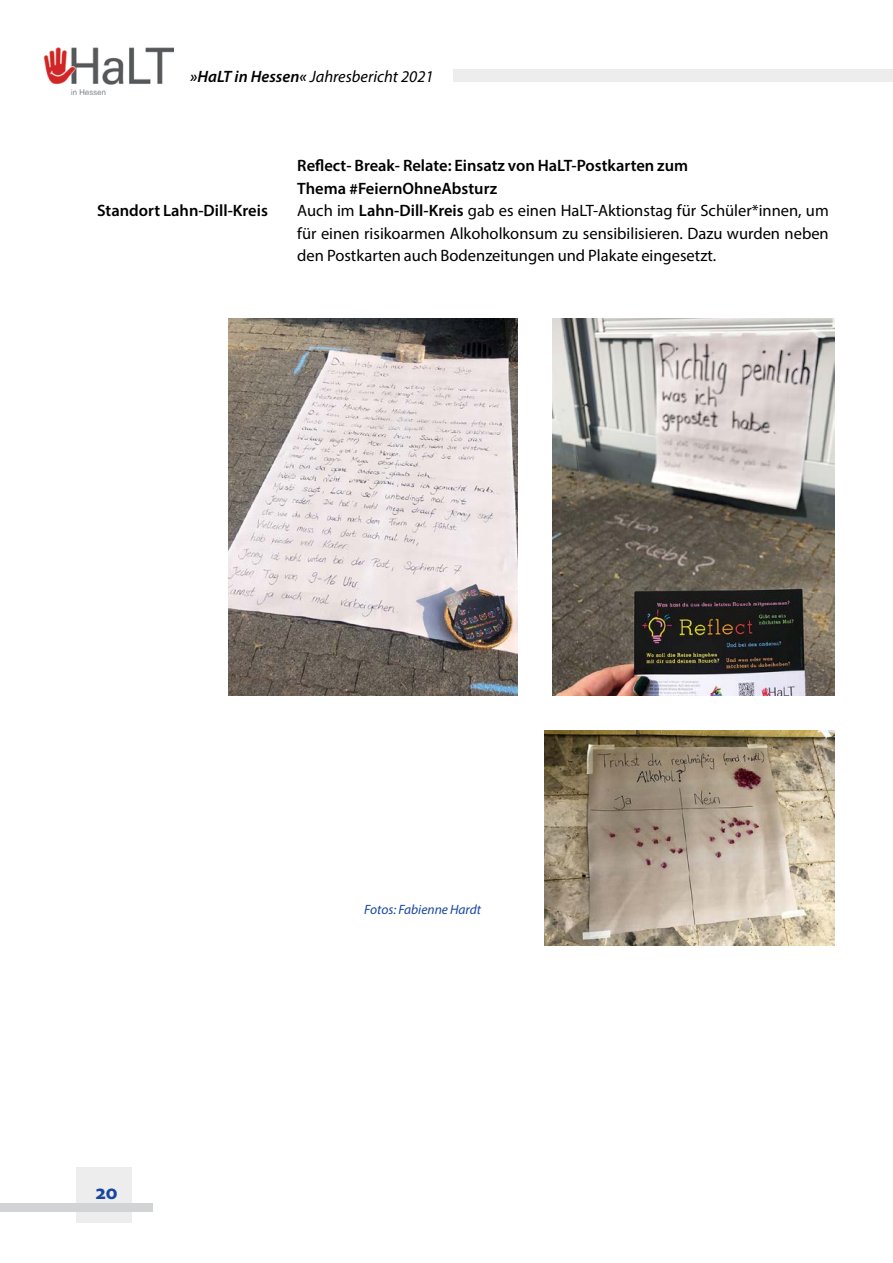
<style>
.page{position:relative;width:893px;height:1263px;background:#fff}
.page>*{position:absolute;margin:0;border:0;box-sizing:border-box;transform-origin:0 0}
.t1{font:700 21px "Myriad Pro";color:#17479e}
.t2{font:16.5px/22.5px "Myriad Pro";color:#000}
.t3{font:italic 16.5px "Myriad Pro";color:#000}
.t4{font:600 16.5px "Myriad Pro";color:#000}
.t5{font:italic 13.5px "Myriad Pro";color:#17479e}
.s1{font-weight:600}
</style>
<div class="page">
<div style="left:77px;top:1167px;width:55px;height:55px;background:#ededee"></div>
<div style="left:0;top:1203px;width:153px;height:9px;background:#d1d3d4"></div>
<div style="left:453px;top:69px;width:440px;height:13px;background:#ededee"></div>
<img style="left:45px;top:48px;width:128px;height:46px">
<img style="left:545px;top:730px;width:289px;height:216px">
<img style="left:228px;top:318px;width:289px;height:377px">
<img style="left:553px;top:318px;width:281px;height:378px">
<p class="t3" style="left:190px;top:66px;width:245px"><span class="s1">»HaLT in Hessen«</span> Jahresbericht 2021</p>
<p class="t4" style="left:97px;top:200px;width:172px">Standort Lahn-Dill-Kreis</p>
<p class="t2" style="left:297px;top:154px;width:533px"><span class="s1">Reflect- Break- Relate: Einsatz von HaLT-Postkarten zum<br>Thema #FeiernOhneAbsturz<br></span>Auch im <span class="s1">Lahn-Dill-Kreis</span> gab es einen HaLT-Aktionstag für Schüler*innen, um für einen risikoarmen Alkoholkonsum zu sensibilisieren. Dazu wurden neben den Postkarten auch Bodenzeitungen und Plakate eingesetzt.</p>
<p class="t1" style="left:96px;top:1178px;width:23px">20</p>
<p class="t5" style="left:364px;top:901px;width:118px">Fotos: Fabienne Hardt</p>
</div>
